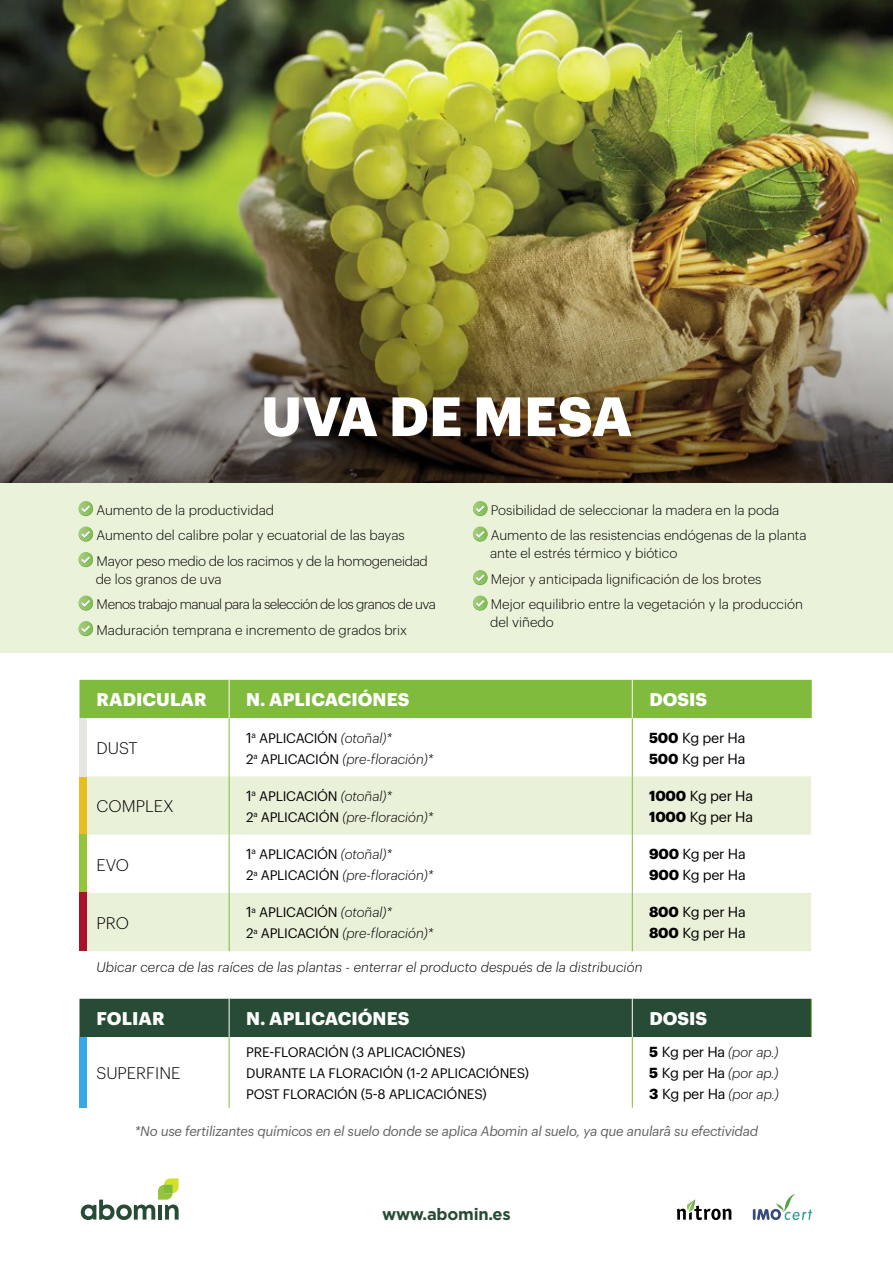
<style>
.page{position:relative;width:893px;height:1263px;background:#fff}
.page>*{position:absolute;margin:0;border:0;box-sizing:border-box;transform-origin:0 0}
.t1{font:700 54px "Graphik";letter-spacing:.005em;color:#fff}
.t2{font:700 18px "Graphik";letter-spacing:.005em;color:#fff}
.t3{font:300 16.5px "Graphik";color:#000}
.t4{font:700 16.5px "Gotham";letter-spacing:-.015em;color:#274b35}
.t5{font:14.25px/21px "Graphik";letter-spacing:-.02em;color:#000}
.t6{font:300 13.5px/25.5px "Graphik";color:#000}
.t7{font:italic 300 13.5px/21px "Graphik";letter-spacing:.005em;color:#000}
.t8{font:13.5px/21px "Graphik";letter-spacing:-.015em;color:#000}
.t9{font:italic 13.5px "Graphik";letter-spacing:-.02em;color:#636363}
.s1{font-weight:400;font-style:normal;font-size:14.25px}
.s2{font-weight:400;font-style:normal}
.s3{font-weight:700}
.s4{font-weight:700;font-style:normal;font-size:14.25px}
</style>
<div class="page">
<div style="left:0;top:483px;width:893px;height:170px;background:#eaf2da"></div>
<svg style="left:677px;top:1199px;width:54px;height:21px"></svg>
<svg style="left:81px;top:1178px;width:98px;height:42px"></svg>
<svg style="left:753px;top:1194px;width:59px;height:26px"></svg>
<svg style="left:79px;top:502px;width:14px;height:14px"></svg>
<svg style="left:79px;top:501px;width:14px;height:14px"></svg>
<svg style="left:81px;top:505px;width:9px;height:8px"></svg>
<svg style="left:79px;top:527px;width:14px;height:15px"></svg>
<svg style="left:79px;top:526px;width:14px;height:15px"></svg>
<svg style="left:81px;top:531px;width:9px;height:8px"></svg>
<svg style="left:79px;top:553px;width:14px;height:14px"></svg>
<svg style="left:79px;top:552px;width:14px;height:14px"></svg>
<svg style="left:81px;top:556px;width:9px;height:8px"></svg>
<svg style="left:79px;top:596px;width:14px;height:15px"></svg>
<svg style="left:79px;top:595px;width:14px;height:15px"></svg>
<svg style="left:81px;top:600px;width:9px;height:8px"></svg>
<svg style="left:79px;top:622px;width:14px;height:14px"></svg>
<svg style="left:79px;top:621px;width:14px;height:14px"></svg>
<svg style="left:81px;top:625px;width:9px;height:8px"></svg>
<svg style="left:473px;top:502px;width:14px;height:14px"></svg>
<svg style="left:473px;top:501px;width:14px;height:14px"></svg>
<svg style="left:475px;top:505px;width:10px;height:8px"></svg>
<svg style="left:473px;top:526px;width:14px;height:15px"></svg>
<svg style="left:475px;top:531px;width:10px;height:8px"></svg>
<svg style="left:473px;top:571px;width:14px;height:14px"></svg>
<svg style="left:473px;top:570px;width:14px;height:14px"></svg>
<svg style="left:475px;top:574px;width:10px;height:8px"></svg>
<svg style="left:473px;top:595px;width:14px;height:15px"></svg>
<svg style="left:475px;top:600px;width:10px;height:8px"></svg>
<img style="left:0;top:0;width:893px;height:213px">
<img style="left:0;top:213px;width:893px;height:270px">
<div style="left:79px;top:680px;width:732px;height:38px;background:#80bb3d"></div>
<svg style="left:87px;top:776px;width:724px;height:175px;fill:#e9f1d9"></svg>
<hr style="left:229px;top:718px;width:1px;height:58px;background:#80bb3d">
<hr style="left:632px;top:718px;width:1px;height:58px;background:#80bb3d">
<hr style="left:229px;top:776px;width:1px;height:59px;background:#80bb3d">
<hr style="left:229px;top:835px;width:1px;height:58px;background:#80bb3d">
<hr style="left:632px;top:835px;width:1px;height:58px;background:#80bb3d">
<hr style="left:229px;top:893px;width:1px;height:58px;background:#80bb3d">
<hr style="left:811px;top:680px;width:1px;height:38px;background:#80bb3d">
<hr style="left:632px;top:776px;width:1px;height:59px;background:#80bb3d">
<hr style="left:632px;top:893px;width:1px;height:58px;background:#80bb3d">
<hr style="left:229px;top:680px;width:1px;height:38px;background:#fff">
<hr style="left:632px;top:680px;width:1px;height:38px;background:#fff">
<div style="left:79px;top:999px;width:732px;height:38px;background:#274b35"></div>
<hr style="left:229px;top:1037px;width:1px;height:71px;background:#80bb3d">
<hr style="left:632px;top:1037px;width:1px;height:71px;background:#80bb3d">
<hr style="left:811px;top:999px;width:1px;height:38px;background:#80bb3d">
<hr style="left:229px;top:999px;width:1px;height:38px;background:#fff">
<hr style="left:632px;top:999px;width:1px;height:38px;background:#fff">
<div style="left:79px;top:776px;width:8px;height:58px;background:#e6be1f"></div>
<div style="left:79px;top:718px;width:8px;height:58px;background:#e4e6e1"></div>
<div style="left:79px;top:834px;width:8px;height:59px;background:#94c43a"></div>
<div style="left:79px;top:893px;width:8px;height:58px;background:#a9132a"></div>
<div style="left:79px;top:1037px;width:8px;height:71px;background:#36a7e9"></div>
<h1 class="t1" style="left:261px;top:375px;width:373px">UVA DE MESA</h1>
<p class="t6" style="left:96px;top:496px;width:333px">Aumento de la productividad<br>Aumento del calibre polar y ecuatorial de las bayas<br>Mayor peso medio de los racimos y de la homogeneidad</p>
<p class="t6" style="left:96px;top:565px;width:342px">de los granos de uva<br>Menos trabajo manual para la selección de los granos de uva<br>Maduración temprana e incremento de grados brix</p>
<p class="t6" style="left:491px;top:496px;width:317px">Posibilidad de seleccionar la madera en la poda<br>Aumento de las resistencias endógenas de la planta</p>
<p class="t6" style="left:490px;top:539px;width:314px">ante el estrés térmico y biótico<br>Mejor y anticipada lignificación de los brotes<br>Mejor equilibrio entre la vegetación y la producción</p>
<p class="t6" style="left:490px;top:608px;width:65px">del viñedo</p>
<h2 class="t2" style="left:97px;top:686px;width:112px">RADICULAR</h2>
<h2 class="t2" style="left:246px;top:686px;width:165px">N. APLICACIÓNES</h2>
<h2 class="t2" style="left:649px;top:686px;width:59px">DOSIS</h2>
<p class="t3" style="left:96px;top:736px;width:43px">DUST</p>
<p class="t7" style="left:246px;top:726px;width:189px"><span class="s1">1</span><sup>a</sup> <span class="s2">APLICACIÓN</span> (otoñal)*<br><span class="s2">2</span><sup>a</sup> <span class="s2">APLICACIÓN</span> (pre-floración)*</p>
<p class="t5" style="left:649px;top:726px;width:98px"><span class="s3">500</span> Kg per Ha<br><span class="s3">500</span> Kg per Ha</p>
<p class="t3" style="left:96px;top:794px;width:79px">COMPLEX</p>
<p class="t7" style="left:246px;top:784px;width:189px"><span class="s1">1</span><sup>a</sup> <span class="s2">APLICACIÓN</span> (otoñal)*<br><span class="s2">2</span><sup>a</sup> <span class="s2">APLICACIÓN</span> (pre-floración)*</p>
<p class="t5" style="left:649px;top:784px;width:105px"><span class="s3">1000</span> Kg per Ha<br><span class="s3">1000</span> Kg per Ha</p>
<p class="t3" style="left:96px;top:852px;width:34px">EVO</p>
<p class="t7" style="left:246px;top:843px;width:189px"><span class="s1">1</span><sup>a</sup> <span class="s2">APLICACIÓN</span> (otoñal)*<br><span class="s2">2</span><sup>a</sup> <span class="s2">APLICACIÓN</span> (pre-floración)*</p>
<p class="t5" style="left:649px;top:842px;width:98px"><span class="s3">900</span> Kg per Ha<br><span class="s3">900</span> Kg per Ha</p>
<p class="t3" style="left:96px;top:911px;width:34px">PRO</p>
<p class="t7" style="left:246px;top:901px;width:189px"><span class="s1">1</span><sup>a</sup> <span class="s2">APLICACIÓN</span> (otoñal)*<br><span class="s2">2</span><sup>a</sup> <span class="s2">APLICACIÓN</span> (pre-floración)*</p>
<p class="t5" style="left:649px;top:900px;width:98px"><span class="s3">800</span> Kg per Ha<br><span class="s3">800</span> Kg per Ha</p>
<p class="t7" style="left:96px;top:955px;width:547px">Ubicar cerca de las raíces de las plantas - enterrar el producto después de la distribución</p>
<h2 class="t2" style="left:97px;top:1005px;width:70px">FOLIAR</h2>
<h2 class="t2" style="left:246px;top:1005px;width:165px">N. APLICACIÓNES</h2>
<h2 class="t2" style="left:649px;top:1005px;width:59px">DOSIS</h2>
<p class="t8" style="left:246px;top:1040px;width:285px">PRE-FLORACIÓN (3 APLICACIÓNES)<br>DURANTE LA FLORACIÓN (1-2 APLICACIÓNES)<br>POST FLORACIÓN (5-8 APLICACIÓNES)</p>
<p class="t7" style="left:649px;top:1041px;width:131px;text-align:justify"><span class="s4">5</span> <span class="s1">Kg per Ha</span> (por ap.)<br><span class="s4">5</span> <span class="s1">Kg per Ha</span> (por ap.)<br><span class="s4">3</span> <span class="s1">Kg per Ha</span> (por ap.)</p>
<p class="t9" style="left:135px;top:1121px;width:625px">*No use fertilizantes químicos en el suelo donde se aplica Abomin al suelo, ya que anularâ su efectividad</p>
<p class="t3" style="left:96px;top:1061px;width:85px">SUPERFINE</p>
<p class="t4" style="left:382px;top:1203px;width:130px">www.abomin.es</p>
</div>
